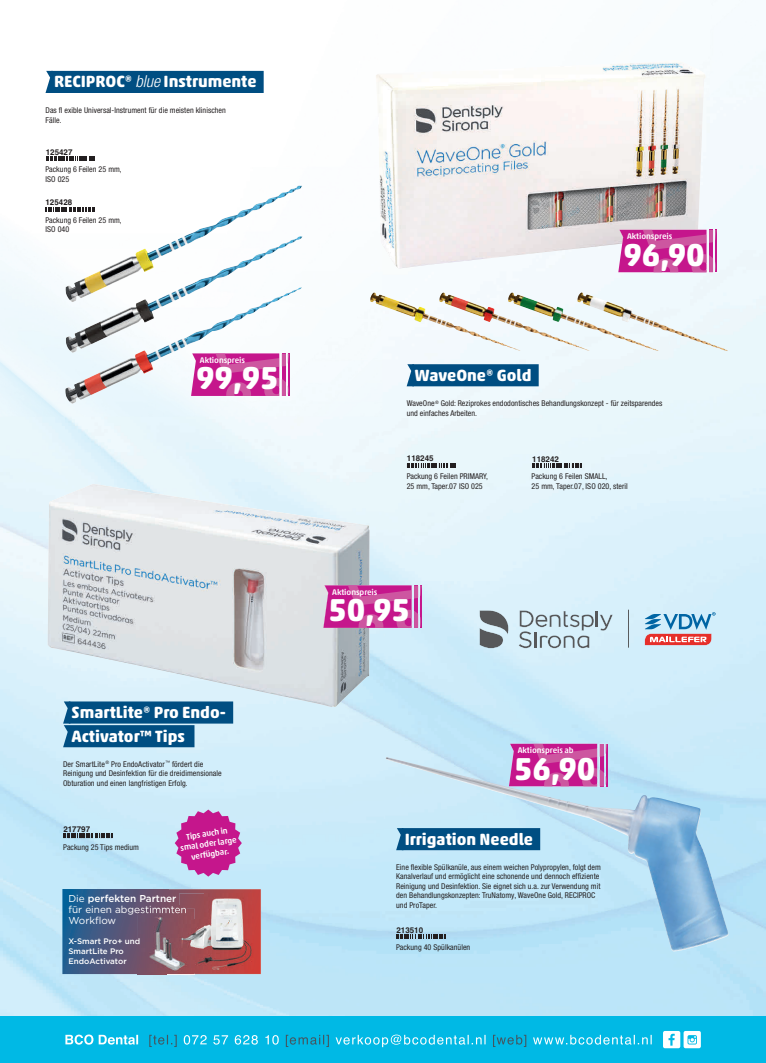
<style>
.page{position:relative;width:766px;height:1063px;background:#fff}
.page>*{position:absolute;margin:0;border:0;box-sizing:border-box;transform-origin:0 0}
.t1{font:700 32.2px "Akko Rounded Pro";letter-spacing:-.01em;color:#fff}
.t2{font:700 16.5px/23.7px "Akko Rounded Pro";color:#fff}
.t3{font:10px/11px "Gotham";color:#fff}
.t4{font:500 8.5px/10.3px "Akko Rounded Pro";color:#fff;text-align:center}
.t5{font:500 8.3px "Akko Rounded Pro";letter-spacing:-.01em;color:#fff}
.t6{font:condensed 8px/9.5px "Helvetica Neue LT Pro";letter-spacing:.005em;color:#231f20}
.t7{font:500 8px/10px "Gotham";color:#fff}
.t8{font:700 8px "Helvetica";color:#231f20}
.s1{font-family:"Helvetica Neue LT Pro";font-weight:300;font-style:italic;font-stretch:condensed}
.s2{font-weight:500}
</style>
<div class="page">
<img style="left:0;top:70px;width:382px;height:453px">
<img style="left:668px;top:97px;width:97px;height:919px">
<img style="left:382px;top:268px;width:286px;height:748px">
<img style="left:62px;top:707px;width:107px;height:309px">
<svg style="left:175px;top:810px;width:67px;height:67px;background:#c554ac"></svg>
<svg style="left:628px;top:610px;width:1px;height:38px"></svg>
<svg style="left:518px;top:610px;width:94px;height:38px;background:#bbcfd8"></svg>
<svg style="left:479px;top:610px;width:29px;height:38px"></svg>
<svg style="left:644px;top:612px;width:71px;height:33px;background:#b2a8b9"></svg>
<img style="left:375px;top:60px;width:330px;height:208px">
<div style="left:412px;top:364px;width:126px;height:22px;background:#004e82"></div>
<svg style="left:406px;top:364px;width:8px;height:22px"></svg>
<svg style="left:407px;top:463px;width:49px;height:5px"></svg>
<img style="left:508px;top:292px;width:219px;height:59px">
<svg style="left:532px;top:464px;width:49px;height:4px"></svg>
<svg style="left:618px;top:230px;width:98px;height:43px;background:#ca3b9a"></svg>
<img style="left:138px;top:974px;width:57px;height:1px">
<svg style="left:62px;top:889px;width:199px;height:85px;background:#7f6579"></svg>
<img style="left:385px;top:757px;width:343px;height:194px">
<svg style="left:396px;top:934px;width:49px;height:5px"></svg>
<svg style="left:509px;top:744px;width:98px;height:43px;background:#c7399a"></svg>
<img style="left:48px;top:484px;width:321px;height:223px">
<div style="left:69px;top:701px;width:164px;height:23px;background:#004e82"></div>
<svg style="left:63px;top:701px;width:131px;height:46px"></svg>
<svg style="left:63px;top:834px;width:49px;height:4px"></svg>
<hr style="left:420px;top:585px;width:2px;height:43px;background:#c5168c">
<svg style="left:323px;top:585px;width:98px;height:44px;background:#c83c9b"></svg>
<div style="left:51px;top:71px;width:212px;height:22px;background:#004e82"></div>
<svg style="left:45px;top:71px;width:6px;height:22px"></svg>
<img style="left:65px;top:186px;width:233px;height:116px">
<svg style="left:46px;top:157px;width:49px;height:4px"></svg>
<svg style="left:191px;top:353px;width:98px;height:44px;background:#cc3e9c"></svg>
<svg style="left:45px;top:207px;width:49px;height:4px"></svg>
<div style="left:0;top:1016px;width:765px;height:47px;background:#00b9e5"></div>
<svg style="left:533px;top:1035px;width:118px;height:10px"></svg>
<svg style="left:493px;top:1035px;width:33px;height:12px"></svg>
<svg style="left:335px;top:1035px;width:150px;height:12px"></svg>
<svg style="left:286px;top:1035px;width:43px;height:12px"></svg>
<svg style="left:184px;top:1035px;width:95px;height:10px"></svg>
<svg style="left:149px;top:1035px;width:28px;height:12px"></svg>
<svg style="left:65px;top:1035px;width:73px;height:10px"></svg>
<svg style="left:663px;top:1031px;width:37px;height:17px"></svg>
<p class="t2" style="left:54px;top:70px;width:204px">RECIPROC® <span class="s1">blue</span> Instrumente</p>
<p class="t6" style="left:45px;top:105px;width:182px">Das fl exible Universal-Instrument für die meisten klinischen<br>Fälle.</p>
<p class="t8" style="left:46px;top:147px;width:28px">125427</p>
<p class="t6" style="left:45px;top:165px;width:78px">Packung 6 Feilen 25 mm,<br>ISO 025</p>
<p class="t8" style="left:45px;top:197px;width:28px">125428</p>
<p class="t6" style="left:45px;top:215px;width:78px">Packung 6 Feilen 25 mm,<br>ISO 040</p>
<p class="t5" style="left:200px;top:355px;width:47px">Aktionspreis</p>
<p class="t1" style="left:196px;top:358px;width:84px">99,95</p>
<p class="t2" style="left:72px;top:700px;width:156px">SmartLite® Pro Endo-<br>Activator™ Tips</p>
<p class="t6" style="left:63px;top:759px;width:160px">Der SmartLite<sup>®</sup> Pro EndoActivator <sup>™</sup> fördert die<br>Reinigung und Desinfektion für die dreidimensionale<br>Obturation und einen langfristigen Erfolg.</p>
<p class="t8" style="left:63px;top:824px;width:28px">217797</p>
<p class="t6" style="left:63px;top:842px;width:77px">Packung 25 Tips medium</p>
<p class="t4" style="left:178px;top:833px;width:58px;rotate:-9deg">Tips auch in smal oder large verfügbar.</p>
<p class="t3" style="left:68px;top:893px;width:120px">Die <span class="s2">perfekten Partner </span>für einen abgestimmten<br>Workflow</p>
<p class="t7" style="left:68px;top:936px;width:73px">X-Smart Pro+ und<br>SmartLite Pro<br>EndoActivator</p>
<p class="t5" style="left:627px;top:231px;width:47px">Aktionspreis</p>
<p class="t1" style="left:623px;top:235px;width:83px">96,90</p>
<p class="t2" style="left:415px;top:363px;width:118px">WaveOne® Gold</p>
<p class="t6" style="left:406px;top:399px;width:257px">WaveOne <sup>®</sup> Gold: Reziprokes endodontisches Behandlungskonzept - für zeitsparendes und einfaches Arbeiten.</p>
<p class="t8" style="left:407px;top:454px;width:28px">118245</p>
<p class="t6" style="left:406px;top:472px;width:83px">Packung 6 Feilen PRIMARY,<br>25 mm, Taper.07 ISO 025</p>
<p class="t6" style="left:531px;top:472px;width:98px">Packung 6 Feilen SMALL,<br>25 mm, Taper.07, ISO 020, steril</p>
<p class="t8" style="left:532px;top:454px;width:28px">118242</p>
<p class="t5" style="left:332px;top:587px;width:47px">Aktionspreis</p>
<p class="t1" style="left:328px;top:590px;width:83px">50,95</p>
<p class="t5" style="left:517px;top:745px;width:57px">Aktionspreis ab</p>
<p class="t1" style="left:514px;top:749px;width:83px">56,90</p>
<p class="t2" style="left:404px;top:827px;width:130px">Irrigation Needle</p>
<p class="t6" style="left:396px;top:862px;width:206px">Eine flexible Spülkanüle, aus einem weichen Polypropylen, folgt dem Kanalverlauf und ermöglicht eine schonende und dennoch effiziente Reinigung und Desinfektion. Sie eignet sich u.a. zur Verwendung mit den Behandlungskonzepten: TruNatomy, WaveOne Gold, RECIPROC und ProTaper.</p>
<p class="t8" style="left:396px;top:925px;width:28px">213510</p>
<p class="t6" style="left:396px;top:943px;width:76px">Packung 40 Spülkanülen</p>
</div>
